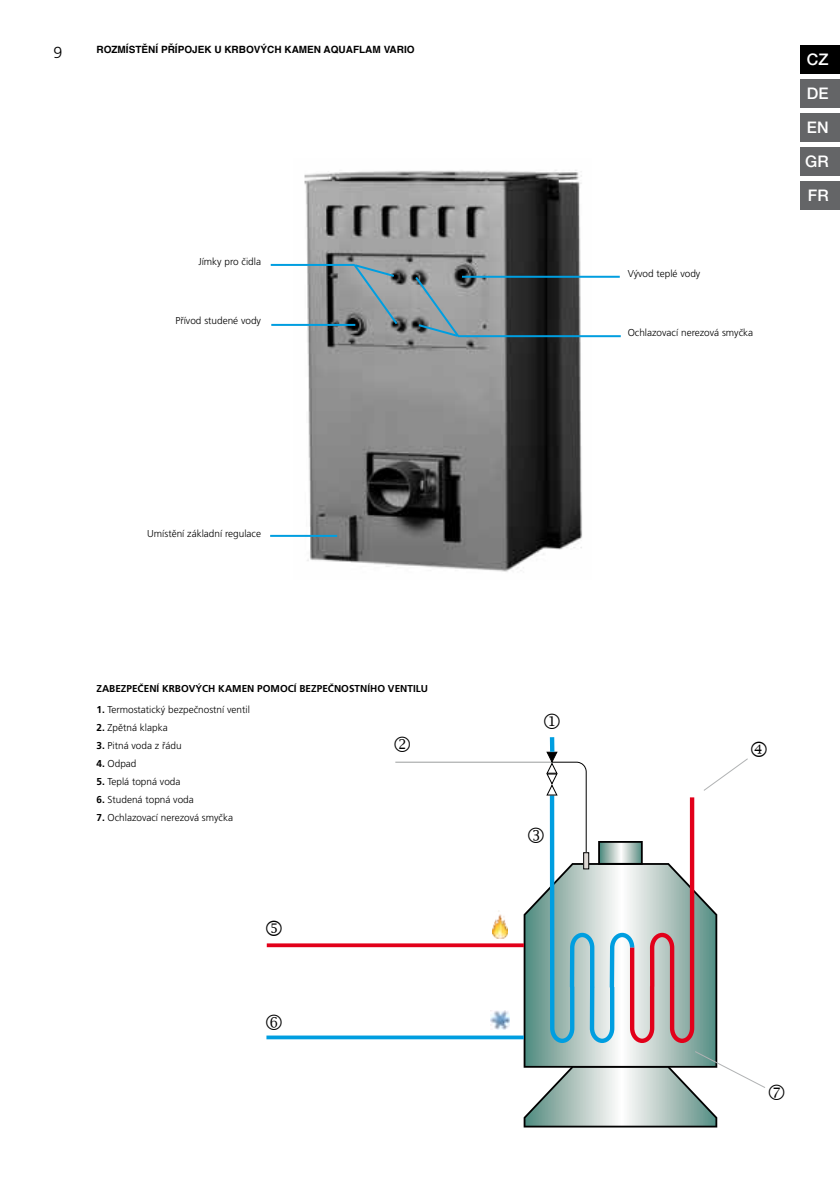
<style>
.page{position:relative;width:840px;height:1191px;background:#fff}
.page>*{position:absolute;margin:0;border:0;box-sizing:border-box;transform-origin:0 0}
.t1{font:21.4px "Wingdings 2";color:#000}
.t2{font:500 16px/34px "Helvetica Neue LT Pro";color:#fff;text-align:justify}
.t3{font:300 16px "Frutiger CE";color:#000}
.t4{font:300 10px "Frutiger CE";color:#000}
.t5{font:700 10px "Frutiger CE";color:#000}
.t6{font:700 10px "Helvetica";color:#000}
.s1{font-weight:700}
</style>
<div class="page">
<svg style="left:266px;top:1035px;width:255px;height:4px"></svg>
<svg style="left:266px;top:943px;width:255px;height:4px"></svg>
<hr style="left:395px;top:761px;width:156px;height:1px;background:#9c9e9f">
<img style="left:490px;top:1010px;width:19px;height:19px">
<img style="left:492px;top:911px;width:14px;height:28px">
<img style="left:293px;top:170px;width:298px;height:402px">
<hr style="left:461px;top:276px;width:158px;height:2px;background:#009ee0">
<hr style="left:271px;top:324px;width:84px;height:2px;background:#009ee0">
<hr style="left:270px;top:535px;width:67px;height:2px;background:#009ee0">
<hr style="left:270px;top:264px;width:84px;height:2px;background:#009ee0">
<svg style="left:351px;top:262px;width:48px;height:64px;background:#8b979c"></svg>
<hr style="left:458px;top:335px;width:162px;height:2px;background:#009ee0">
<svg style="left:413px;top:275px;width:48px;height:64px;background:#8c989d"></svg>
<div style="left:799px;top:45px;width:40px;height:29px;background:#000"></div>
<div style="left:799px;top:79px;width:40px;height:29px;background:#646567"></div>
<div style="left:799px;top:113px;width:40px;height:29px;background:#646567"></div>
<div style="left:799px;top:147px;width:40px;height:29px;background:#646567"></div>
<div style="left:799px;top:181px;width:40px;height:29px;background:#646567"></div>
<svg style="left:521px;top:737px;width:244px;height:391px"></svg>
<h2 class="t3" style="left:53px;top:43px;width:10px">9</h2>
<p class="t6" style="left:96px;top:41px;width:319px">ROZMÍSTĚNÍ PŘÍPOJEK U KRBOVÝCH KAMEN AQUAFLAM VARIO</p>
<p class="t4" style="left:198px;top:256px;width:64px">Jímky pro čidla</p>
<p class="t4" style="left:175px;top:315px;width:87px">Přívod studené vody</p>
<p class="t4" style="left:147px;top:527px;width:115px">Umístění základní regulace</p>
<p class="t5" style="left:96px;top:682px;width:333px">ZABEZPEČENÍ KRBOVÝCH KAMEN POMOCÍ BEZPEČNOSTNÍHO VENTILU</p>
<p class="t4" style="left:96px;top:703px;width:155px"><span class="s1">1.</span> Termostatický bezpečnostní ventil</p>
<p class="t4" style="left:96px;top:721px;width:73px"><span class="s1">2.</span> Zpětná klapka</p>
<p class="t4" style="left:96px;top:739px;width:87px"><span class="s1">3.</span> Pitná voda z řádu</p>
<p class="t4" style="left:96px;top:757px;width:42px"><span class="s1">4.</span> Odpad</p>
<p class="t4" style="left:96px;top:775px;width:85px"><span class="s1">5.</span> Teplá topná voda</p>
<p class="t4" style="left:96px;top:793px;width:99px"><span class="s1">6.</span> Studená topná voda</p>
<p class="t4" style="left:96px;top:811px;width:138px"><span class="s1">7.</span> Ochlazovací nerezová smyčka</p>
<h1 class="t1" style="left:264px;top:917px;width:21px">■</h1>
<p class="t4" style="left:627px;top:267px;width:74px">Vývod teplé vody</p>
<p class="t4" style="left:627px;top:326px;width:127px">Ochlazovací nerezová smyčka</p>
<h2 class="t2" style="left:804px;top:42px;width:25px">CZ DE EN GR FR</h2>
<h1 class="t1" style="left:526px;top:824px;width:21px">●</h1>
</div>
